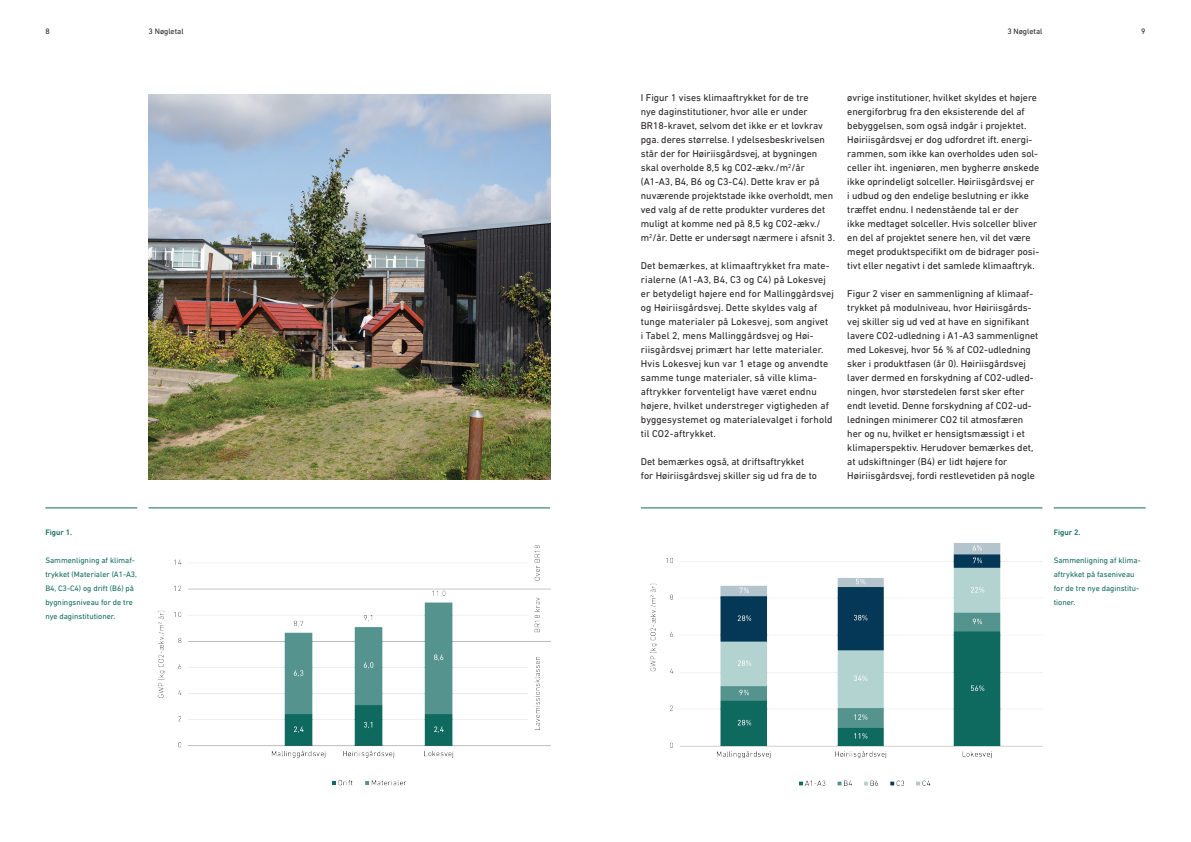
<style>
.page{position:relative;width:1191px;height:842px;background:#fff}
.page>*{position:absolute;margin:0;border:0;box-sizing:border-box;transform-origin:0 0}
.Jonas_Brødtekst{font:10px/14px "DIN Next LT Pro";color:#231f20}
.Figur{font:8px/14px "DIN Next LT Pro";color:#0e695b}
.t1{font:8px "DIN Next LT Pro";color:#231f20}
.Figur-2{font:500 8px "DIN Next LT Pro";color:#0e695b}
</style>
<div class="page">
<hr style="left:45px;top:507px;width:92px;height:1px;background:#0e695b">
<hr style="left:1053px;top:507px;width:92px;height:1px;background:#0e695b">
<hr style="left:149px;top:507px;width:401px;height:1px;background:#0e695b">
<hr style="left:641px;top:507px;width:401px;height:1px;background:#0e695b">
<img style="left:158px;top:545px;width:392px;height:241px">
<img style="left:650px;top:543px;width:392px;height:243px">
<img style="left:149px;top:94px;width:401px;height:385px">
<p class="t1" style="left:45px;top:27px;width:6px">8</p>
<p class="t1" style="left:149px;top:27px;width:37px">3 Nøgletal</p>
<p class="t1" style="left:1007px;top:27px;width:37px">3 Nøgletal</p>
<p class="t1" style="left:1141px;top:27px;width:6px">9</p>
<p class="Figur-2" style="left:45px;top:528px;width:28px">Figur 1.</p>
<p class="Figur" style="left:45px;top:554px;width:93px">Sammenligning af klimaf&shy;trykket (Materialer (A1-A3,<br>B4, C3-C4) og drift (B6) på bygningsniveau for de tre nye daginstitutioner.</p>
<p class="Jonas_Brødtekst" style="left:641px;top:91px;width:196px">I Figur 1 vises klimaaftrykket for de tre<br>nye daginstitutioner, hvor alle er under BR18-kravet, selvom det ikke er et lovkrav pga. deres størrelse. I ydelsesbeskrivelsen står der for Høiriisgårdsvej, at bygningen skal overholde 8,5 kg CO2-ækv./m<sup>2</sup>/år (A1-A3, B4, B6 og C3-C4). Dette krav er på nuværende projektstade ikke overholdt, men ved valg af de rette produkter vurderes det muligt at komme ned på 8,5 kg CO2-ækv./ m<sup>2</sup>/år. Dette er undersøgt nærmere i afsnit 3.</p>
<p class="Jonas_Brødtekst" style="left:641px;top:259px;width:195px">Det bemærkes, at klimaaftrykket fra mate&shy;rialerne (A1-A3, B4, C3 og C4) på Lokesvej er betydeligt højere end for Mallinggårdsvej og Høiriisgårdsvej. Dette skyldes valg af tunge materialer på Lokesvej, som angivet<br>i Tabel 2, mens Mallinggårdsvej og Høi&shy;riisgårdsvej primært har lette materialer.<br>Hvis Lokesvej kun var 1 etage og anvendte samme tunge materialer, så ville klima&shy;aftrykker forventeligt have været endnu højere, hvilket understreger vigtigheden af byggesystemet og materialevalget i forhold til CO2-aftrykket.</p>
<p class="Jonas_Brødtekst" style="left:641px;top:455px;width:178px">Det bemærkes også, at driftsaftrykket for Høiriisgårdsvej skiller sig ud fra de to</p>
<p class="Jonas_Brødtekst" style="left:847px;top:91px;width:193px">øvrige institutioner, hvilket skyldes et højere energiforbrug fra den eksisterende del af bebyggelsen, som også indgår i projektet.<br>Høiriisgårdsvej er dog udfordret ift. energi&shy;rammen, som ikke kan overholdes uden sol&shy;celler iht. ingeniøren, men bygherre ønskede ikke oprindeligt solceller. Høiriisgårdsvej er i udbud og den endelige beslutning er ikke træffet endnu. I nedenstående tal er der<br>ikke medtaget solceller. Hvis solceller bliver en del af projektet senere hen, vil det være meget produktspecifikt om de bidrager posi&shy;tivt eller negativt i det samlede klimaaftryk.</p>
<p class="Jonas_Brødtekst" style="left:847px;top:287px;width:193px">Figur 2 viser en sammenligning af klimaaf&shy;trykket på modulniveau, hvor Høiriisgårds&shy;vej skiller sig ud ved at have en signifikant lavere CO2-udledning i A1-A3 sammenlignet med Lokesvej, hvor 56 % af CO2-udledning sker i produktfasen (år 0). Høiriisgårdsvej laver dermed en forskydning af CO2-udled&shy;ningen, hvor størstedelen først sker efter endt levetid. Denne forskydning af CO2-ud&shy;ledningen minimerer CO2 til atmosfæren her og nu, hvilket er hensigtsmæssigt i et klimaperspektiv. Herudover bemærkes det, at udskiftninger (B4) er lidt højere for Høiriisgårdsvej, fordi restlevetiden på nogle</p>
<p class="Figur-2" style="left:1053px;top:528px;width:28px">Figur 2.</p>
<p class="Figur" style="left:1053px;top:554px;width:88px">Sammenligning af klima&shy;aftrykket på faseniveau for de tre nye daginstitu&shy;tioner.</p>
</div>
